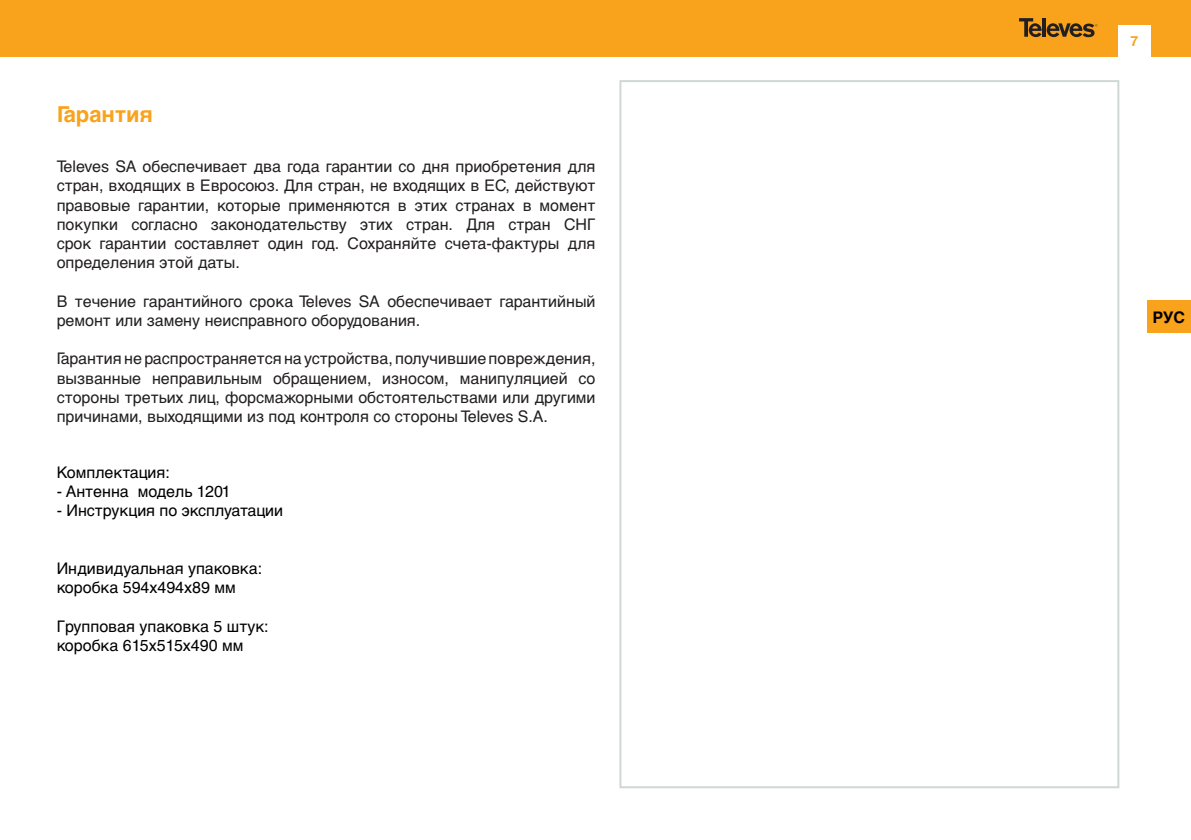
<style>
.page{position:relative;width:1191px;height:840px;background:#fff}
.page>*{position:absolute;margin:0;border:0;box-sizing:border-box;transform-origin:0 0}
.t1{font:700 22px "Helvetica Cyr";color:#f9a21c}
.t2{font:16px/19.2px "Helvetica Cyr Upright";color:#231f20;text-align:justify}
.t3{font:16px/19.2px "Helvetica Cyr Upright";color:#000}
.t4{font:700 16px "Helvetica Cyr";color:#000}
.t5{font:700 14px "Helvetica Cyr";color:#f9a21c}
</style>
<div class="page">
<div style="left:0;top:0;width:1191px;height:57px;background:#f9a21c"></div>
<div style="left:1147px;top:300px;width:44px;height:32px;background:#f9a21c"></div>
<svg style="left:1019px;top:18px;width:78px;height:19px"></svg>
<div style="left:1118px;top:25px;width:32px;height:33px;background:#fff"></div>
<div style="left:619px;top:80px;width:500px;height:707px;border:2px solid #d0d7d7"></div>
<h1 class="t1" style="left:57px;top:102px;width:98px">Гарантия</h1>
<p class="t2" style="left:57px;top:157px;width:540px">Televes SA обеспечивает два года гарантии со дня приобретения для стран, входящих в Евросоюз. Для стран, не входящих в ЕС, действуют правовые гарантии, которые применяются в этих странах в момент покупки согласно законодательству этих стран. Для стран СНГ срок гарантии составляет один год. Сохраняйте счета-фактуры для определения этой даты.</p>
<p class="t2" style="left:57px;top:291px;width:540px">В течение гарантийного срока Televes SA обеспечивает гарантийный ремонт или замену неисправного оборудования.</p>
<p class="t2" style="left:57px;top:349px;width:540px">Гарантия не распространяется на устройства, получившие повреждения, вызванные неправильным обращением, износом, манипуляцией со стороны третьих лиц, форсмажорными обстоятельствами или другими причинами, выходящими из под контроля со стороны Televes S.A.</p>
<p class="t3" style="left:57px;top:462px;width:115px">Комплектация:</p>
<p class="t3" style="left:57px;top:481px;width:175px">- Антенна модель 1201</p>
<p class="t3" style="left:57px;top:501px;width:228px">- Инструкция по эксплуатации</p>
<p class="t3" style="left:57px;top:558px;width:207px">Индивидуальная упаковка: коробка 594х494х89 мм</p>
<p class="t3" style="left:57px;top:616px;width:213px">Групповая упаковка 5 штук: коробка 615х515х490 мм</p>
<p class="t5" style="left:1130px;top:33px;width:9px">7</p>
<p class="t4" style="left:1152px;top:308px;width:34px">РУС</p>
</div>
